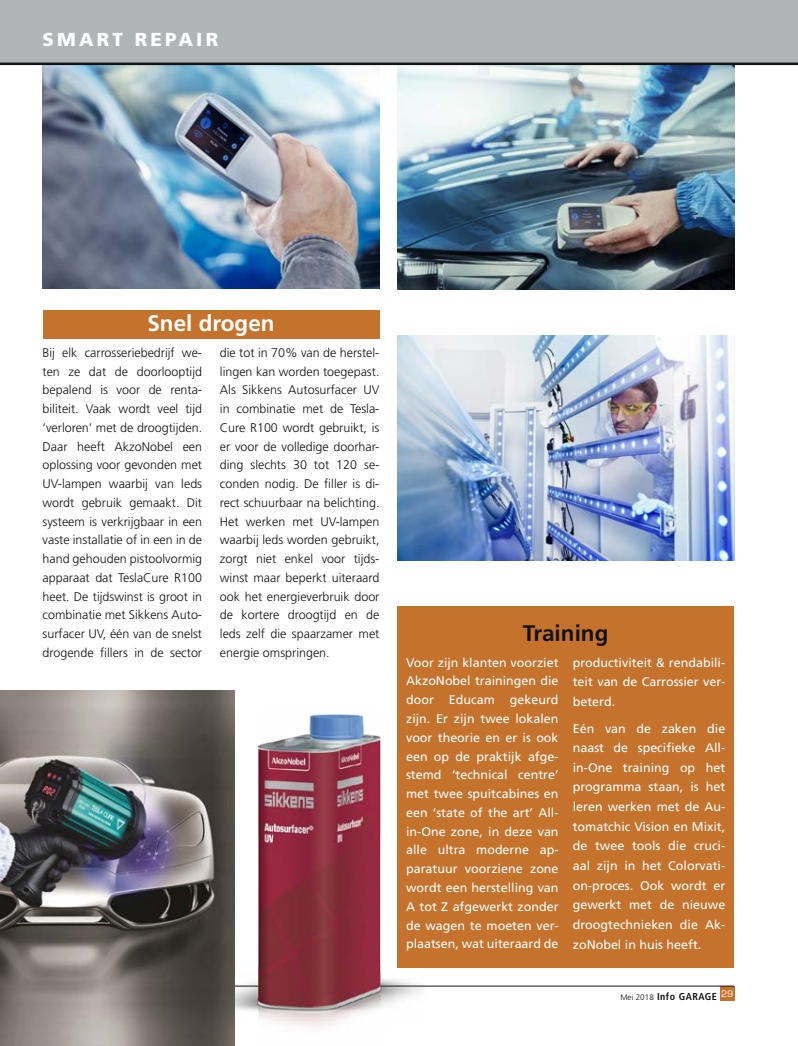
<style>
.page{position:relative;width:798px;height:1046px;background:#fff}
.page>*{position:absolute;margin:0;border:0;box-sizing:border-box;transform-origin:0 0}
.t1{font:700 22.5px "Frutiger";color:#fff}
.t2{font:700 22.5px "Frutiger";color:#121212}
.t3{font:900 18.75px "Frutiger";letter-spacing:.17em;color:#fff}
.t4{font:300 12.5px/18.8px "Frutiger";color:#121212;text-align:justify}
.t5{font:12.5px/18.8px "Frutiger";color:#fff;text-align:justify}
.t6{font:700 condensed 10px "Frutiger";letter-spacing:.05em;color:#121212}
.t7{font:8.75px "Eurostile";color:#fff}
.s1{font-weight:300;font-stretch:normal;font-size:8.12px}
</style>
<div class="page">
<div style="left:719px;top:985px;width:14px;height:15px;background:#c5722d"></div>
<hr style="left:43px;top:985px;width:690px;height:1px;background:#121212">
<img style="left:43px;top:65px;width:336px;height:223px">
<img style="left:397px;top:65px;width:336px;height:224px">
<div style="left:0;top:0;width:797px;height:64px;background:#b0b4b4"></div>
<hr style="left:0;top:63px;width:797px;height:2px;background:#121212">
<div style="left:43px;top:310px;width:336px;height:28px;background:#c5722d"></div>
<div style="left:397px;top:606px;width:336px;height:361px;background:#c5722d"></div>
<img style="left:234px;top:707px;width:191px;height:338px">
<img style="left:397px;top:335px;width:336px;height:225px">
<img style="left:0;top:690px;width:234px;height:355px">
<h2 class="t3" style="left:43px;top:28px;width:177px">SMART REPAIR</h2>
<h1 class="t1" style="left:147px;top:310px;width:129px">Snel drogen</h1>
<p class="t4" style="left:43px;top:343px;width:161px">Bij elk carrosseriebedrijf we&shy;ten ze dat de doorlooptijd bepalend is voor de renta&shy;biliteit. Vaak wordt veel tijd ‘verloren’ met de droogtijden.<br>Daar heeft AkzoNobel een oplossing voor gevonden met UV-lampen waarbij van leds wordt gebruik gemaakt. Dit systeem is verkrijgbaar in een vaste installatie of in een in de hand gehouden pistoolvormig apparaat dat TeslaCure R100 heet. De tijdswinst is groot in combinatie met Sikkens Auto&shy;surfacer UV, één van de snelst drogende fillers in de sector</p>
<p class="t4" style="left:220px;top:343px;width:161px">die tot in 70% van de herstel&shy;lingen kan worden toegepast.<br>Als Sikkens Autosurfacer UV in combinatie met de Tesla-Cure R100 wordt gebruikt, is er voor de volledige doorhar&shy;ding slechts 30 tot 120 se&shy;conden nodig. De filler is di&shy;rect schuurbaar na belichting.<br>Het werken met UV-lampen waarbij leds worden gebruikt, zorgt niet enkel voor tijds&shy;winst maar beperkt uiteraard ook het energieverbruik door de kortere droogtijd en de leds zelf die spaarzamer met energie omspringen.</p>
<h1 class="t2" style="left:522px;top:619px;width:87px">Training</h1>
<p class="t5" style="left:406px;top:652px;width:154px">Voor zijn klanten voorziet AkzoNobel trainingen die door Educam gekeurd zijn. Er zijn twee lokalen voor theorie en er is ook een op de praktijk afge&shy;stemd ‘technical centre’ met twee spuitcabines en een ‘state of the art’ All&shy;in-One zone, in deze van alle ultra moderne ap&shy;paratuur voorziene zone wordt een herstelling van A tot Z afgewerkt zonder de wagen te moeten ver&shy;plaatsen, wat uiteraard de</p>
<p class="t5" style="left:572px;top:652px;width:154px;line-height:19.6px">productiviteit &amp; rendabili&shy;teit van de Carrossier ver&shy;beterd.</p>
<p class="t5" style="left:572px;top:718px;width:154px;line-height:19.6px">Eén van de zaken die naast de specifieke All&shy;in-One training op het programma staan, is het leren werken met de Au&shy;tomatchic Vision en Mixit, de twee tools die cruci&shy;aal zijn in het Colorvati&shy;on-proces. Ook wordt er gewerkt met de nieuwe droogtechnieken die Ak&shy;zoNobel in huis heeft.</p>
<p class="t7" style="left:720px;top:988px;width:14px">29</p>
<p class="t6" style="left:620px;top:990px;width:98px"><span class="s1">Mei 2018</span> Info GARAGE</p>
</div>
